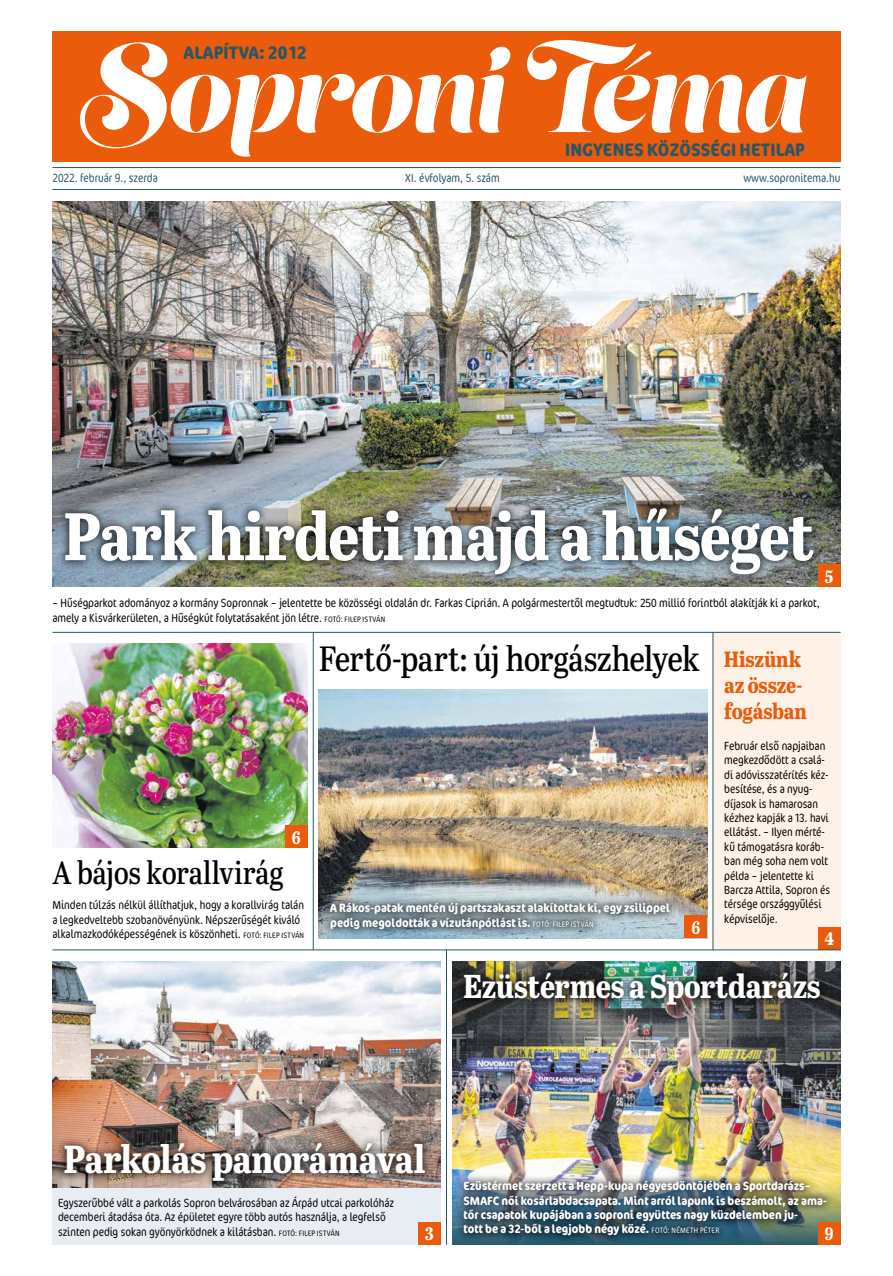
<style>
.page{position:relative;width:893px;height:1276px;background:#fff}
.page>*{position:absolute;margin:0;border:0;box-sizing:border-box;transform-origin:0 0}
.t1{font:107.6px "Lust Script";letter-spacing:-.01em;color:#fff}
.t2{font:700 67px "Abril Titling Cnd";letter-spacing:-.025em;color:#fff}
.t3{font:700 39px "Abril Titling Cnd";letter-spacing:-.015em;color:#fff}
.t4{font:35px "Abril Titling Cnd";letter-spacing:-.025em;color:#000}
.t5{font:700 33px "Abril Titling Cnd";letter-spacing:-.01em;color:#fff}
.t6{font:32px "Abril Titling Cnd";letter-spacing:-.01em;color:#000}
.t7{font:700 22px/26.4px "Abril Titling Cnd";letter-spacing:-.01em;color:#ea5b0b}
.t8{font:700 condensed 18.1px "Cocon Pro";letter-spacing:.01em;color:#255769}
.t9{font:700 18px "Abril Titling Cnd";color:#fff}
.t10{font:300 condensed 12px/14.4px "Cocon Pro";color:#000}
.t11{font:700 condensed 12px/14.4px "Cocon Pro";color:#fff}
.t12{font:300 condensed 12px "Cocon Pro";color:#255769}
.s1{font-size:124.8px}
.s2{font-size:8px}
.s3{font-weight:300;font-size:8px}
</style>
<div class="page">
<div style="left:52px;top:31px;width:788px;height:131px;background:#ea5b0b"></div>
<hr style="left:52px;top:167px;width:788px;height:1px;background:#255769">
<hr style="left:52px;top:189px;width:788px;height:1px;background:#255769">
<img style="left:52px;top:961px;width:389px;height:227px">
<div style="left:713px;top:632px;width:127px;height:318px;background:#fef1e7"></div>
<img style="left:319px;top:689px;width:388px;height:249px">
<img style="left:52px;top:201px;width:788px;height:386px">
<div style="left:56px;top:1134px;width:378px;height:56px;background:#000;opacity:.8"></div>
<img style="left:52px;top:643px;width:256px;height:205px">
<div style="left:818px;top:927px;width:22px;height:22px;background:#ea5b0b"></div>
<div style="left:818px;top:564px;width:22px;height:23px;background:#ea5b0b"></div>
<div style="left:685px;top:915px;width:22px;height:23px;background:#ea5b0b"></div>
<div style="left:285px;top:825px;width:23px;height:23px;background:#ea5b0b"></div>
<div style="left:52px;top:1188px;width:389px;height:56px;background:#e7edf2"></div>
<div style="left:418px;top:1222px;width:23px;height:22px;background:#ea5b0b"></div>
<img style="left:452px;top:961px;width:388px;height:283px">
<div style="left:456px;top:964px;width:373px;height:49px;background:#000;opacity:.8"></div>
<div style="left:455px;top:1172px;width:380px;height:72px;background:#000;opacity:.8"></div>
<div style="left:322px;top:894px;width:356px;height:44px;background:#000;opacity:.8"></div>
<hr style="left:713px;top:632px;width:1px;height:318px;background:#255769">
<hr style="left:52px;top:632px;width:788px;height:1px;background:#255769">
<hr style="left:52px;top:949px;width:788px;height:1px;background:#255769">
<hr style="left:446px;top:949px;width:1px;height:295px;background:#255769">
<hr style="left:313px;top:632px;width:1px;height:318px;background:#255769">
<div style="left:818px;top:1222px;width:22px;height:22px;background:#ea5b0b"></div>
<div style="left:56px;top:499px;width:766px;height:84px;background:#000;opacity:.8"></div>
<h1 class="t1" style="left:80px;top:24px;width:727px"><span class="s1">S</span>oproni Téma</h1>
<h3 class="t8" style="left:184px;top:40px;width:124px">ALAPÍTVA: 2012</h3>
<h3 class="t8" style="left:565px;top:136px;width:241px">INGYENES KÖZÖSSÉGI HETILAP</h3>
<p class="t12" style="left:52px;top:170px;width:107px">2022. február 9., szerda</p>
<p class="t12" style="left:405px;top:170px;width:96px">XI. évfolyam, 5. szám</p>
<p class="t12" style="left:743px;top:170px;width:99px">www.sopronitema.hu</p>
<h2 class="t2" style="left:64px;top:487px;width:752px">Park hirdeti majd a hűséget</h2>
<h3 class="t9" style="left:825px;top:563px;width:10px">5</h3>
<p class="t10" style="left:52px;top:596px;width:769px">– Hűségparkot adományoz a kormány Sopronnak – jelentette be közösségi oldalán dr. Farkas Ciprián. A polgármestertől megtudtuk: 250 millió forintból alakítják ki a parkot, amely a Kisvárkerületen, a Hűségkút folytatásaként jön létre. <span class="s2">FOTÓ: FILEP ISTVÁN</span></p>
<h3 class="t6" style="left:52px;top:849px;width:233px">A bájos korallvirág</h3>
<h3 class="t9" style="left:292px;top:824px;width:10px">6</h3>
<p class="t10" style="left:52px;top:898px;width:253px">Minden túlzás nélkül állíthatjuk, hogy a korallvirág talán a legkedveltebb szobanövényünk. Népszerűségét kiváló alkalmazkodóképességének is köszönheti. <span class="s2">FOTÓ: FILEP ISTVÁN</span></p>
<h3 class="t4" style="left:319px;top:633px;width:382px">Fertő-part: új horgászhelyek</h3>
<p class="t11" style="left:330px;top:900px;width:341px">A Rákos-patak mentén új partszakaszt alakítottak ki, egy zsilippel pedig megoldották a vízutánpótlást is. <span class="s3">FOTÓ: FILEP ISTVÁN</span></p>
<h3 class="t9" style="left:691px;top:914px;width:10px">6</h3>
<h3 class="t7" style="left:724px;top:644px;width:84px">Hiszünk az össze&shy;fogásban</h3>
<p class="t10" style="left:724px;top:738px;width:107px">Február első napjaiban megkezdődött a csalá&shy;di adóvisszatérítés kéz&shy;besítése, és a nyug&shy;díjasok is hamarosan kézhez kapják a 13. havi ellátást. – Ilyen mérté&shy;kű támogatásra koráb&shy;ban még soha nem volt példa – jelentette ki<br>Barcza Attila, Sopron és térsége országgyűlési képviselője.</p>
<h3 class="t9" style="left:824px;top:926px;width:11px">4</h3>
<h3 class="t5" style="left:463px;top:962px;width:359px">Ezüstérmes a Sportdarázs</h3>
<h3 class="t3" style="left:64px;top:1130px;width:363px">Parkolás panorámával</h3>
<p class="t10" style="left:58px;top:1195px;width:337px">Egyszerűbbé vált a parkolás Sopron belvárosában az Árpád utcai parkolóház decemberi átadása óta. Az épületet egyre több autós használja, a legfelső szinten pedig sokan gyönyörködnek a kilátásban. <span class="s2">FOTÓ: FILEP ISTVÁN</span></p>
<h3 class="t9" style="left:425px;top:1221px;width:10px">3</h3>
<p class="t11" style="left:463px;top:1178px;width:365px">Ezüstérmet szerzett a Hepp-kupa négyesdöntőjében a Sportdarázs– SMAFC női kosárlabdacsapata. Mint arról lapunk is beszámolt, az ama&shy;tőr csapatok kupájában a soproni együttes nagy küzdelemben ju-<br>tott be a 32-ből a legjobb négy közé. <span class="s3">FOTÓ: NÉMETH PÉTER</span></p>
<h3 class="t9" style="left:825px;top:1221px;width:10px">9</h3>
</div>
